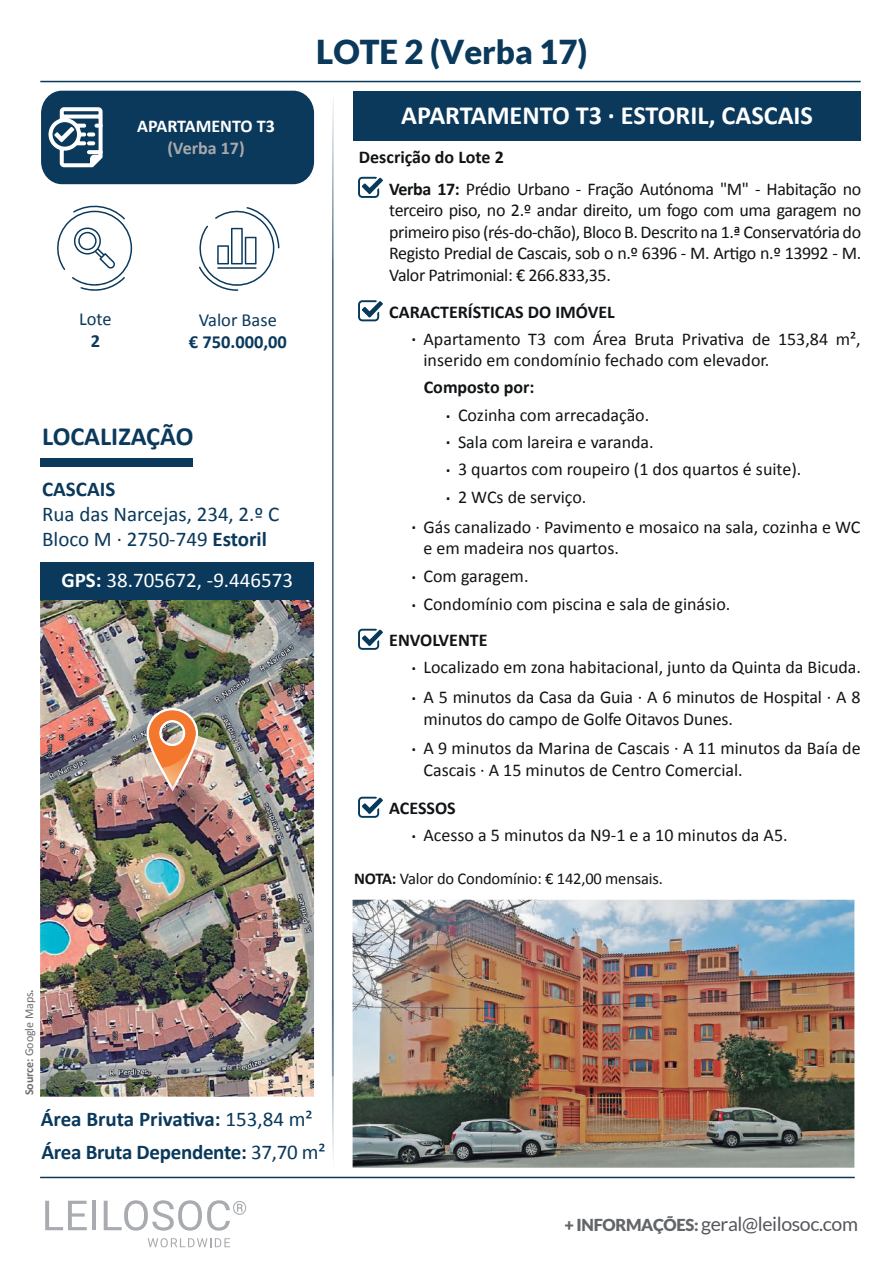
<style>
.page{position:relative;width:893px;height:1263px;background:#fff}
.page>*{position:absolute;margin:0;border:0;box-sizing:border-box;transform-origin:0 0}
.t1{font:900 33px "Lato";color:#0a395c}
.t2{font:700 26.25px "Calibri";color:#fff}
.t3{font:700 26.25px "Calibri";color:#0a395c}
.t4{font:700 21px "Calibri";letter-spacing:-.015em;color:#0a395c}
.t5{font:21px/25.2px "Calibri";color:#0a395c}
.t6{font:21px "Calibri";color:#fff}
.t7{font:19.5px "Lato";letter-spacing:-.02em;color:#55575c}
.t8{font:18.45px "Calibri";color:#0a395c}
.t9{font:700 18.45px "Calibri";color:#0a395c}
.t10{font:18px/21.6px "Calibri";color:#111416}
.t11{font:700 18px "Calibri";color:#111416}
.t12{font:700 18px "Calibri";color:#fff}
.t13{font:700 18px "Calibri";color:#a8a9ad}
.t14{font:16.5px "Calibri";letter-spacing:-.01em;color:#111416}
.t15{font:12px "Calibri";letter-spacing:-.005em;color:#6c6d70}
.s1{font-weight:700}
.s2{font-weight:400}
.s3{font-weight:900;font-size:16.5px;color:#636568}
</style>
<div class="page">
<img style="left:353px;top:900px;width:501px;height:268px">
<img style="left:40px;top:599px;width:274px;height:498px">
<div style="left:40px;top:562px;width:274px;height:37px;background:#0a395c"></div>
<div style="left:353px;top:91px;width:508px;height:50px;background:#0a395c"></div>
<div style="left:40px;top:459px;width:153px;height:8px;background:#0a395c"></div>
<hr style="left:40px;top:1177px;width:815px;height:1px;background:#0a395c">
<svg style="left:332px;top:108px;width:1px;height:1044px"></svg>
<hr style="left:40px;top:81px;width:821px;height:1px;background:#0a395c">
<div style="left:41px;top:91px;width:273px;height:93px;background:#0a395c;border-radius:22px"></div>
<svg style="left:48px;top:107px;width:55px;height:61px"></svg>
<svg style="left:45px;top:1201px;width:42px;height:29px"></svg>
<hr style="left:92px;top:1201px;width:4px;height:29px;background:#a8abaf">
<svg style="left:104px;top:1200px;width:142px;height:31px"></svg>
<svg style="left:148px;top:1238px;width:82px;height:9px"></svg>
<svg style="left:358px;top:300px;width:25px;height:21px"></svg>
<svg style="left:358px;top:177px;width:25px;height:21px"></svg>
<svg style="left:358px;top:629px;width:25px;height:21px"></svg>
<svg style="left:358px;top:797px;width:25px;height:21px"></svg>
<svg style="left:199px;top:207px;width:80px;height:84px"></svg>
<svg style="left:57px;top:205px;width:75px;height:86px"></svg>
<img style="left:129px;top:744px;width:163px;height:137px">
<img style="left:145px;top:707px;width:52px;height:84px">
<p class="t12" style="left:137px;top:113px;width:139px">APARTAMENTO T3</p>
<p class="t13" style="left:167px;top:135px;width:79px">(Verba 17)</p>
<p class="t8" style="left:79px;top:307px;width:34px">Lote</p>
<p class="t9" style="left:91px;top:328px;width:11px">2</p>
<p class="t8" style="left:199px;top:308px;width:80px">Valor Base</p>
<p class="t9" style="left:189px;top:329px;width:100px">€ 750.000,00</p>
<h2 class="t3" style="left:42px;top:418px;width:153px">LOCALIZAÇÃO</h2>
<p class="t4" style="left:42px;top:474px;width:75px">CASCAIS</p>
<p class="t5" style="left:42px;top:501px;width:239px">Rua das Narcejas, 234, 2.º C<br>Bloco M · 2750-749 <span class="s1">Estoril</span></p>
<p class="t6" style="left:61px;top:567px;width:233px"><span class="s1">GPS:</span> 38.705672, -9.446573</p>
<h1 class="t1" style="left:316px;top:33px;width:273px">LOTE 2 (Verba 17)</h1>
<h2 class="t2" style="left:401px;top:96px;width:413px">APARTAMENTO T3 · ESTORIL, CASCAIS</h2>
<p class="t11" style="left:359px;top:144px;width:146px">Descrição do Lote 2</p>
<p class="t10" style="left:389px;top:177px;width:473px;text-align:justify"><span class="s1">Verba 17:</span> Prédio Urbano - Fração Autónoma "M" - Habitação no terceiro piso, no 2.º andar direito, um fogo com uma garagem no primeiro piso (rés-do-chão), Bloco B. Descrito na 1.ª Conservatória do Registo Predial de Cascais, sob o n.º 6396 - M. Artigo n.º 13992 - M.<br>Valor Patrimonial: € 266.833,35.</p>
<p class="t11" style="left:389px;top:299px;width:227px">CARACTERÍSTICAS DO IMÓVEL</p>
<p class="t10" style="left:424px;top:327px;width:439px;text-indent:-12px"><span class="s1">·</span> Apartamento T3 com Área Bruta Privativa de 153,84 m², inserido em condomínio fechado com elevador.</p>
<p class="t11" style="left:424px;top:375px;width:112px">Composto por:</p>
<p class="t10" style="left:446px;top:401px;width:357px;line-height:27.2px"><span class="s1">·</span> Cozinha com arrecadação.<br><span class="s1">·</span> Sala com lareira e varanda.<br><span class="s1">·</span> 3 quartos com roupeiro (1 dos quartos é suite). <span class="s1">·</span> 2 WCs de serviço.</p>
<p class="t10" style="left:424px;top:515px;width:438px;text-indent:-12px"><span class="s1">·</span> Gás canalizado · Pavimento e mosaico na sala, cozinha e WC e em madeira nos quartos.</p>
<p class="t10" style="left:411px;top:562px;width:321px;line-height:27.8px"><span class="s1">·</span> Com garagem.<br><span class="s1">·</span> Condomínio com piscina e sala de ginásio.</p>
<p class="t10" style="left:411px;top:626px;width:451px;line-height:26.8px;text-indent:-22px"><span class="s1">ENVOLVENTE<br>·</span> Localizado em zona habitacional, junto da Quinta da Bicuda.</p>
<p class="t10" style="left:424px;top:686px;width:438px;text-indent:-12px"><span class="s1">·</span> A 5 minutos da Casa da Guia · A 6 minutos de Hospital · A 8 minutos do campo de Golfe Oitavos Dunes.</p>
<p class="t10" style="left:424px;top:736px;width:439px;text-indent:-12px"><span class="s1">·</span> A 9 minutos da Marina de Cascais · A 11 minutos da Baía de<br>Cascais · A 15 minutos de Centro Comercial.</p>
<p class="t10" style="left:411px;top:794px;width:378px;line-height:26.8px;text-indent:-22px"><span class="s1">ACESSOS<br>·</span> Acesso a 5 minutos da N9-1 e a 10 minutos da A5.</p>
<p class="t14" style="left:354px;top:868px;width:310px"><span class="s1">NOTA:</span> Valor do Condomínio: € 142,00 mensais.</p>
<p class="t15" style="left:22px;top:1095px;width:108px;rotate:-90deg"><span class="s1">Source:</span> Google Maps<span class="s1">.</span></p>
<p class="t4" style="left:41px;top:1105px;width:273px">Área Bruta Privativa: <span class="s2">153,84 m²</span></p>
<p class="t4" style="left:42px;top:1137px;width:285px">Área Bruta Dependente: <span class="s2">37,70 m²</span></p>
<p class="t7" style="left:564px;top:1213px;width:295px"><span class="s3">+ INFORMAÇÕES:</span> geral@leilosoc.com</p>
</div>
